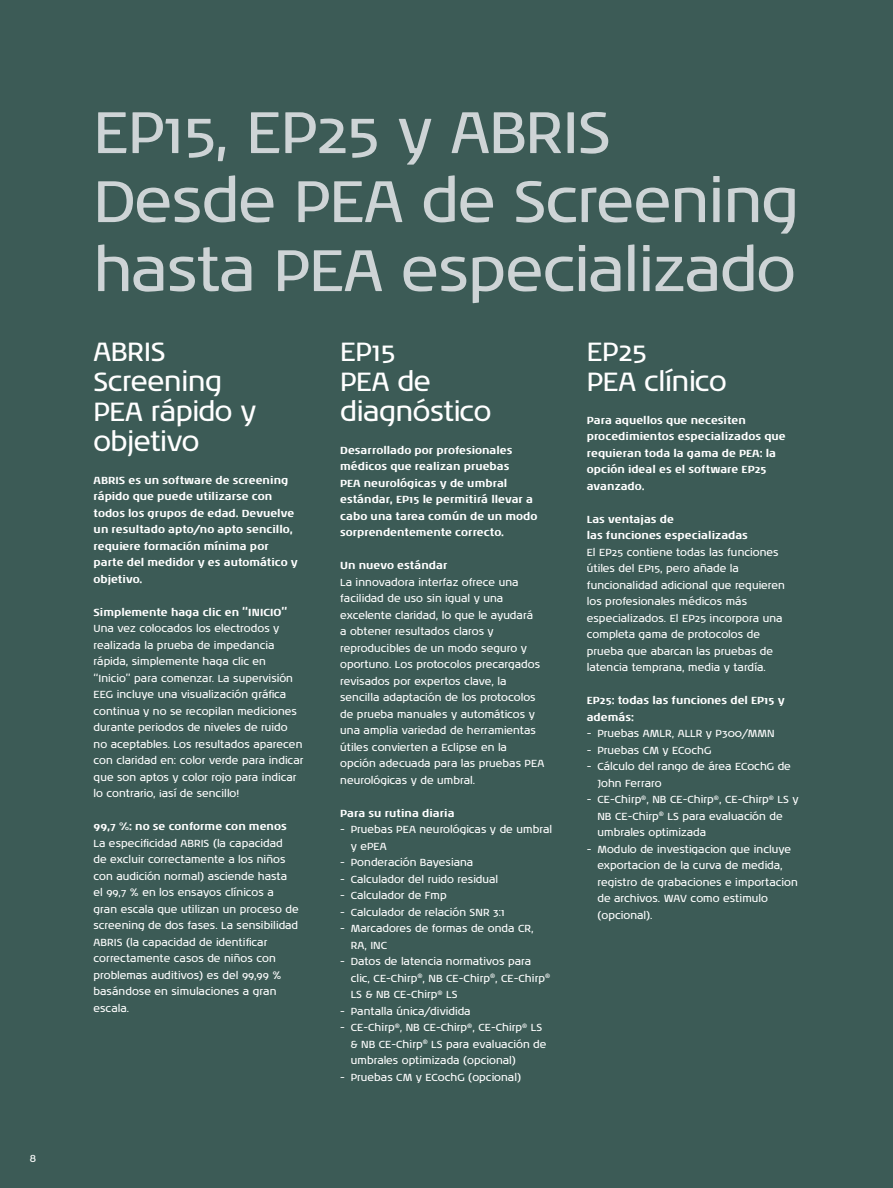
<style>
.page{position:relative;width:893px;height:1188px;background:#3c5b56}
.page>*{position:absolute;margin:0;border:0;box-sizing:border-box;transform-origin:0 0}
.t1{font:60px/69px "Noa LT Pro";letter-spacing:-.02em;color:#ced4d6}
.t2{font:27px/30px "Noa LT Pro";letter-spacing:-.02em;color:#fff}
.t3{font:10.5px/16.5px "Noa LT Pro";color:#fff}
.t4{font:700 10.5px/16.5px "Noa LT Pro";color:#fff}
</style>
<div class="page">
<p class="t3" style="left:30px;top:1150px;width:8px">8</p>
<h1 class="t1" style="left:94px;top:96px;width:707px">EP15, EP25 y ABRIS<br>Desde PEA de Screening hasta PEA especializado</h1>
<h2 class="t2" style="left:94px;top:336px;width:164px">ABRIS<br>Screening<br>PEA rápido y objetivo</h2>
<p class="t4" style="left:94px;top:471px;width:206px">ABRIS es un software de screening rápido que puede utilizarse con todos los grupos de edad. Devuelve un resultado apto/no apto sencillo, requiere formación mínima por parte del medidor y es automático y objetivo.</p>
<p class="t4" style="left:94px;top:603px;width:195px">Simplemente haga clic en “INICIO”</p>
<p class="t3" style="left:94px;top:620px;width:211px">Una vez colocados los electrodos y realizada la prueba de impedancia rápida, simplemente haga clic en “Inicio” para comenzar. La supervisión EEG incluye una visualización gráfica continua y no se recopilan mediciones durante periodos de niveles de ruido no aceptables. Los resultados aparecen con claridad en: color verde para indicar que son aptos y color rojo para indicar lo contrario, ¡así de sencillo!</p>
<p class="t4" style="left:94px;top:817px;width:195px">99,7 %: no se conforme con menos</p>
<p class="t3" style="left:94px;top:834px;width:207px">La especificidad ABRIS (la capacidad<br>de excluir correctamente a los niños con audición normal) asciende hasta el 99,7 % en los ensayos clínicos a gran escala que utilizan un proceso de screening de dos fases. La sensibilidad ABRIS (la capacidad de identificar correctamente casos de niños con problemas auditivos) es del 99,99 % basándose en simulaciones a gran escala.</p>
<h2 class="t2" style="left:340px;top:336px;width:153px">EP15<br>PEA de diagnóstico</h2>
<p class="t4" style="left:340px;top:441px;width:199px">Desarrollado por profesionales médicos que realizan pruebas<br>PEA neurológicas y de umbral estándar, EP15 le permitirá llevar a cabo una tarea común de un modo sorprendentemente correcto.</p>
<p class="t4" style="left:340px;top:557px;width:109px">Un nuevo estándar</p>
<p class="t3" style="left:340px;top:573px;width:206px">La innovadora interfaz ofrece una facilidad de uso sin igual y una excelente claridad, lo que le ayudará<br>a obtener resultados claros y reproducibles de un modo seguro y oportuno. Los protocolos precargados revisados por expertos clave, la sencilla adaptación de los protocolos de prueba manuales y automáticos y una amplia variedad de herramientas útiles convierten a Eclipse en la opción adecuada para las pruebas PEA neurológicas y de umbral.</p>
<p class="t4" style="left:340px;top:804px;width:116px">Para su rutina diaria</p>
<p class="t3" style="left:351px;top:821px;width:203px;text-indent:-11px">- Pruebas PEA neurológicas y de umbral y ePEA</p>
<p class="t3" style="left:340px;top:854px;width:135px">- Ponderación Bayesiana</p>
<p class="t3" style="left:340px;top:870px;width:160px">- Calculador del ruido residual</p>
<p class="t3" style="left:340px;top:887px;width:108px">- Calculador de Fmp</p>
<p class="t3" style="left:340px;top:903px;width:166px">- Calculador de relación SNR 3:1</p>
<p class="t3" style="left:351px;top:920px;width:184px;text-indent:-11px">- Marcadores de formas de onda CR,<br>RA, INC</p>
<p class="t3" style="left:351px;top:953px;width:201px;text-indent:-11px">- Datos de latencia normativos para clic, CE-Chirp<sup>®</sup>, NB CE-Chirp<sup>®</sup>, CE-Chirp<sup>®<br></sup>LS &amp; NB CE-Chirp<sup>®</sup> LS</p>
<p class="t3" style="left:340px;top:1003px;width:132px">- Pantalla única/dividida</p>
<p class="t3" style="left:351px;top:1019px;width:197px;text-indent:-11px">- CE-Chirp<sup>®</sup>, NB CE-Chirp<sup>®</sup>, CE-Chirp<sup>®</sup> LS &amp; NB CE-Chirp<sup>®</sup> LS para evaluación de umbrales optimizada (opcional)</p>
<p class="t3" style="left:340px;top:1068px;width:182px">- Pruebas CM y ECochG (opcional)</p>
<h2 class="t2" style="left:587px;top:336px;width:141px">EP25<br>PEA clínico</h2>
<p class="t4" style="left:587px;top:411px;width:200px">Para aquellos que necesiten procedimientos especializados que requieran toda la gama de PEA: la opción ideal es el software EP25 avanzado.</p>
<p class="t4" style="left:587px;top:510px;width:163px">Las ventajas de<br>las funciones especializadas</p>
<p class="t3" style="left:587px;top:543px;width:200px">El EP25 contiene todas las funciones útiles del EP15, pero añade la funcionalidad adicional que requieren los profesionales médicos más especializados. El EP25 incorpora una completa gama de protocolos de prueba que abarcan las pruebas de latencia temprana, media y tardía.</p>
<p class="t4" style="left:587px;top:691px;width:199px">EP25: todas las funciones del EP15 y además:</p>
<p class="t3" style="left:587px;top:725px;width:189px">- Pruebas AMLR, ALLR y P300/MMN</p>
<p class="t3" style="left:587px;top:741px;width:126px">- Pruebas CM y ECochG</p>
<p class="t3" style="left:597px;top:758px;width:195px;text-indent:-11px">- Cálculo del rango de área ECochG de<br>John Ferraro</p>
<p class="t3" style="left:597px;top:791px;width:203px;text-indent:-11px">- CE-Chirp<sup>®</sup>, NB CE-Chirp<sup>®</sup>, CE-Chirp<sup>®</sup> LS y<br>NB CE-Chirp<sup>®</sup> LS para evaluación de umbrales optimizada</p>
<p class="t3" style="left:597px;top:840px;width:202px;text-indent:-11px">- Modulo de investigacion que incluye exportacion de la curva de medida, registro de grabaciones e importacion de archivos. WAV como estimulo (opcional).</p>
</div>
